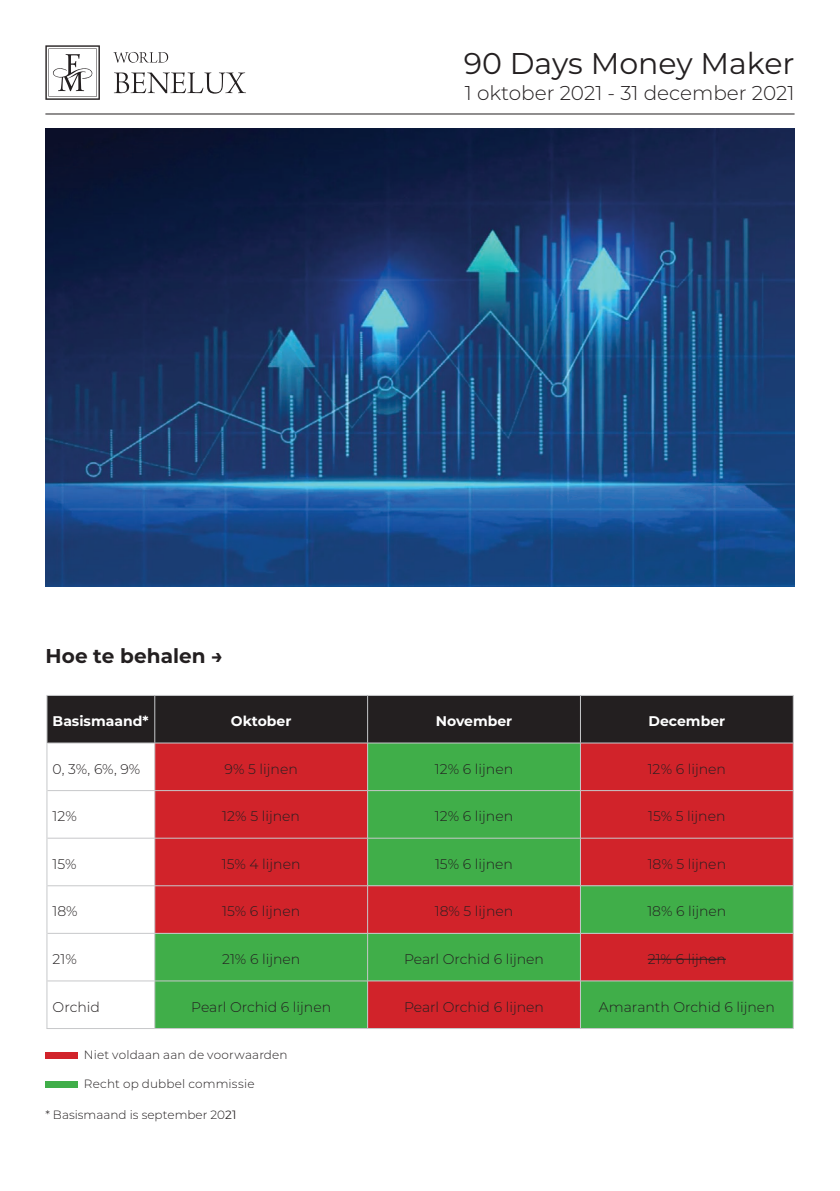
<style>
.page{position:relative;width:840px;height:1191px;background:#fff}
.page>*{position:absolute;margin:0;border:0;box-sizing:border-box;transform-origin:0 0}
.t1{font:30px "Montserrat";color:#231f20}
.t2{font:300 20px "Montserrat";color:#231f20}
.t3{font:700 20px "Montserrat";letter-spacing:.005em;color:#231f20}
.t4{font:300 14px "Montserrat";color:#231f20}
.t5{font:700 14px "Montserrat";color:#fff}
.t6{font:300 12px "Montserrat";letter-spacing:.005em;color:#231f20}
</style>
<div class="page">
<svg style="left:45px;top:45px;width:55px;height:55px"></svg>
<svg style="left:113px;top:52px;width:55px;height:11px"></svg>
<svg style="left:114px;top:72px;width:132px;height:22px"></svg>
<hr style="left:45px;top:114px;width:749px;height:1px;background:#231f20">
<div style="left:47px;top:696px;width:745px;height:46px;background:#231f20"></div>
<svg style="left:155px;top:743px;width:637px;height:285px;background:#916139"></svg>
<hr style="left:154px;top:696px;width:1px;height:46px;background:#c7c8ca">
<hr style="left:367px;top:696px;width:1px;height:46px;background:#c7c8ca">
<hr style="left:579px;top:696px;width:1px;height:46px;background:#c7c8ca">
<hr style="left:792px;top:696px;width:1px;height:46px;background:#c7c8ca">
<hr style="left:47px;top:742px;width:108px;height:1px;background:#c7c8ca">
<hr style="left:155px;top:742px;width:212px;height:1px;background:#c7c8ca">
<hr style="left:154px;top:743px;width:1px;height:47px;background:#c7c8ca">
<hr style="left:367px;top:742px;width:213px;height:1px;background:#c7c8ca">
<hr style="left:367px;top:743px;width:1px;height:47px;background:#c7c8ca">
<hr style="left:580px;top:742px;width:213px;height:1px;background:#c7c8ca">
<hr style="left:579px;top:743px;width:1px;height:47px;background:#c7c8ca">
<hr style="left:792px;top:743px;width:1px;height:47px;background:#c7c8ca">
<hr style="left:47px;top:790px;width:108px;height:1px;background:#c7c8ca">
<hr style="left:155px;top:790px;width:212px;height:1px;background:#c7c8ca">
<hr style="left:154px;top:791px;width:1px;height:47px;background:#c7c8ca">
<hr style="left:367px;top:790px;width:213px;height:1px;background:#c7c8ca">
<hr style="left:367px;top:791px;width:1px;height:47px;background:#c7c8ca">
<hr style="left:580px;top:790px;width:213px;height:1px;background:#c7c8ca">
<hr style="left:579px;top:791px;width:1px;height:47px;background:#c7c8ca">
<hr style="left:792px;top:791px;width:1px;height:47px;background:#c7c8ca">
<hr style="left:47px;top:838px;width:108px;height:1px;background:#c7c8ca">
<hr style="left:155px;top:838px;width:212px;height:1px;background:#c7c8ca">
<hr style="left:154px;top:838px;width:1px;height:47px;background:#c7c8ca">
<hr style="left:367px;top:838px;width:213px;height:1px;background:#c7c8ca">
<hr style="left:367px;top:838px;width:1px;height:47px;background:#c7c8ca">
<hr style="left:580px;top:838px;width:213px;height:1px;background:#c7c8ca">
<hr style="left:579px;top:838px;width:1px;height:47px;background:#c7c8ca">
<hr style="left:792px;top:838px;width:1px;height:47px;background:#c7c8ca">
<hr style="left:47px;top:885px;width:108px;height:1px;background:#c7c8ca">
<hr style="left:155px;top:885px;width:212px;height:1px;background:#c7c8ca">
<hr style="left:154px;top:886px;width:1px;height:47px;background:#c7c8ca">
<hr style="left:367px;top:885px;width:213px;height:1px;background:#c7c8ca">
<hr style="left:367px;top:886px;width:1px;height:47px;background:#c7c8ca">
<hr style="left:580px;top:885px;width:213px;height:1px;background:#c7c8ca">
<hr style="left:579px;top:886px;width:1px;height:47px;background:#c7c8ca">
<hr style="left:792px;top:886px;width:1px;height:47px;background:#c7c8ca">
<hr style="left:47px;top:933px;width:108px;height:1px;background:#c7c8ca">
<hr style="left:155px;top:933px;width:212px;height:1px;background:#c7c8ca">
<hr style="left:154px;top:933px;width:1px;height:47px;background:#c7c8ca">
<hr style="left:367px;top:933px;width:213px;height:1px;background:#c7c8ca">
<hr style="left:367px;top:933px;width:1px;height:47px;background:#c7c8ca">
<hr style="left:580px;top:933px;width:213px;height:1px;background:#c7c8ca">
<hr style="left:579px;top:933px;width:1px;height:47px;background:#c7c8ca">
<hr style="left:792px;top:933px;width:1px;height:47px;background:#c7c8ca">
<hr style="left:47px;top:980px;width:108px;height:1px;background:#c7c8ca">
<hr style="left:155px;top:980px;width:212px;height:1px;background:#c7c8ca">
<hr style="left:154px;top:981px;width:1px;height:47px;background:#c7c8ca">
<hr style="left:367px;top:980px;width:213px;height:1px;background:#c7c8ca">
<hr style="left:367px;top:981px;width:1px;height:47px;background:#c7c8ca">
<hr style="left:580px;top:980px;width:213px;height:1px;background:#c7c8ca">
<hr style="left:579px;top:981px;width:1px;height:47px;background:#c7c8ca">
<hr style="left:792px;top:981px;width:1px;height:47px;background:#c7c8ca">
<hr style="left:46px;top:1028px;width:109px;height:1px;background:#c7c8ca">
<hr style="left:155px;top:1028px;width:212px;height:1px;background:#c7c8ca">
<hr style="left:367px;top:1028px;width:213px;height:1px;background:#c7c8ca">
<hr style="left:580px;top:1028px;width:213px;height:1px;background:#c7c8ca">
<hr style="left:46px;top:695px;width:109px;height:1px;background:#c7c8ca">
<hr style="left:46px;top:696px;width:1px;height:47px;background:#c7c8ca">
<hr style="left:155px;top:695px;width:212px;height:1px;background:#c7c8ca">
<hr style="left:367px;top:695px;width:213px;height:1px;background:#c7c8ca">
<hr style="left:580px;top:695px;width:213px;height:1px;background:#c7c8ca">
<hr style="left:46px;top:743px;width:1px;height:47px;background:#c7c8ca">
<hr style="left:46px;top:790px;width:1px;height:48px;background:#c7c8ca">
<hr style="left:46px;top:838px;width:1px;height:47px;background:#c7c8ca">
<hr style="left:46px;top:885px;width:1px;height:48px;background:#c7c8ca">
<hr style="left:46px;top:933px;width:1px;height:48px;background:#c7c8ca">
<hr style="left:46px;top:981px;width:1px;height:47px;background:#c7c8ca">
<hr style="left:647px;top:959px;width:78px;height:1px;background:#231f20">
<div style="left:45px;top:1052px;width:33px;height:7px;background:#d1232a"></div>
<div style="left:45px;top:1081px;width:33px;height:7px;background:#40ae49"></div>
<img style="left:45px;top:128px;width:749px;height:459px">
<p class="t3" style="left:45px;top:641px;width:179px">Hoe te behalen →</p>
<p class="t1" style="left:463px;top:43px;width:332px">90 Days Money Maker</p>
<p class="t2" style="left:464px;top:79px;width:331px">1 oktober 2021 - 31 december 2021</p>
<p class="t5" style="left:53px;top:711px;width:97px">Basismaand*</p>
<p class="t5" style="left:231px;top:711px;width:62px">Oktober</p>
<p class="t5" style="left:435px;top:711px;width:78px">November</p>
<p class="t5" style="left:648px;top:711px;width:78px">December</p>
<p class="t4" style="left:53px;top:759px;width:89px">0, 3%, 6%, 9%</p>
<p class="t4" style="left:224px;top:759px;width:75px">9% 5 lijnen</p>
<p class="t4" style="left:434px;top:759px;width:80px">12% 6 lijnen</p>
<p class="t4" style="left:647px;top:759px;width:80px">12% 6 lijnen</p>
<p class="t4" style="left:53px;top:806px;width:26px">12%</p>
<p class="t4" style="left:222px;top:806px;width:79px">12% 5 lijnen</p>
<p class="t4" style="left:434px;top:806px;width:80px">12% 6 lijnen</p>
<p class="t4" style="left:647px;top:806px;width:79px">15% 5 lijnen</p>
<p class="t4" style="left:53px;top:854px;width:26px">15%</p>
<p class="t4" style="left:222px;top:854px;width:80px">15% 4 lijnen</p>
<p class="t4" style="left:435px;top:854px;width:79px">15% 6 lijnen</p>
<p class="t4" style="left:647px;top:854px;width:80px">18% 5 lijnen</p>
<p class="t4" style="left:53px;top:902px;width:27px">18%</p>
<p class="t4" style="left:222px;top:902px;width:79px">15% 6 lijnen</p>
<p class="t4" style="left:434px;top:902px;width:80px">18% 5 lijnen</p>
<p class="t4" style="left:647px;top:902px;width:80px">18% 6 lijnen</p>
<p class="t4" style="left:53px;top:949px;width:26px">21%</p>
<p class="t4" style="left:222px;top:949px;width:80px">21% 6 lijnen</p>
<p class="t4" style="left:404px;top:949px;width:141px">Pearl Orchid 6 lijnen</p>
<p class="t4" style="left:647px;top:949px;width:80px">21% 6 lijnen</p>
<p class="t4" style="left:53px;top:997px;width:49px">Orchid</p>
<p class="t4" style="left:191px;top:997px;width:141px">Pearl Orchid 6 lijnen</p>
<p class="t4" style="left:404px;top:997px;width:141px">Pearl Orchid 6 lijnen</p>
<p class="t4" style="left:598px;top:997px;width:177px">Amaranth Orchid 6 lijnen</p>
<p class="t6" style="left:84px;top:1046px;width:205px">Niet voldaan aan de voorwaarden</p>
<p class="t6" style="left:84px;top:1075px;width:172px">Recht op dubbel commissie</p>
<p class="t6" style="left:45px;top:1106px;width:192px">* Basismaand is september 2021</p>
</div>
